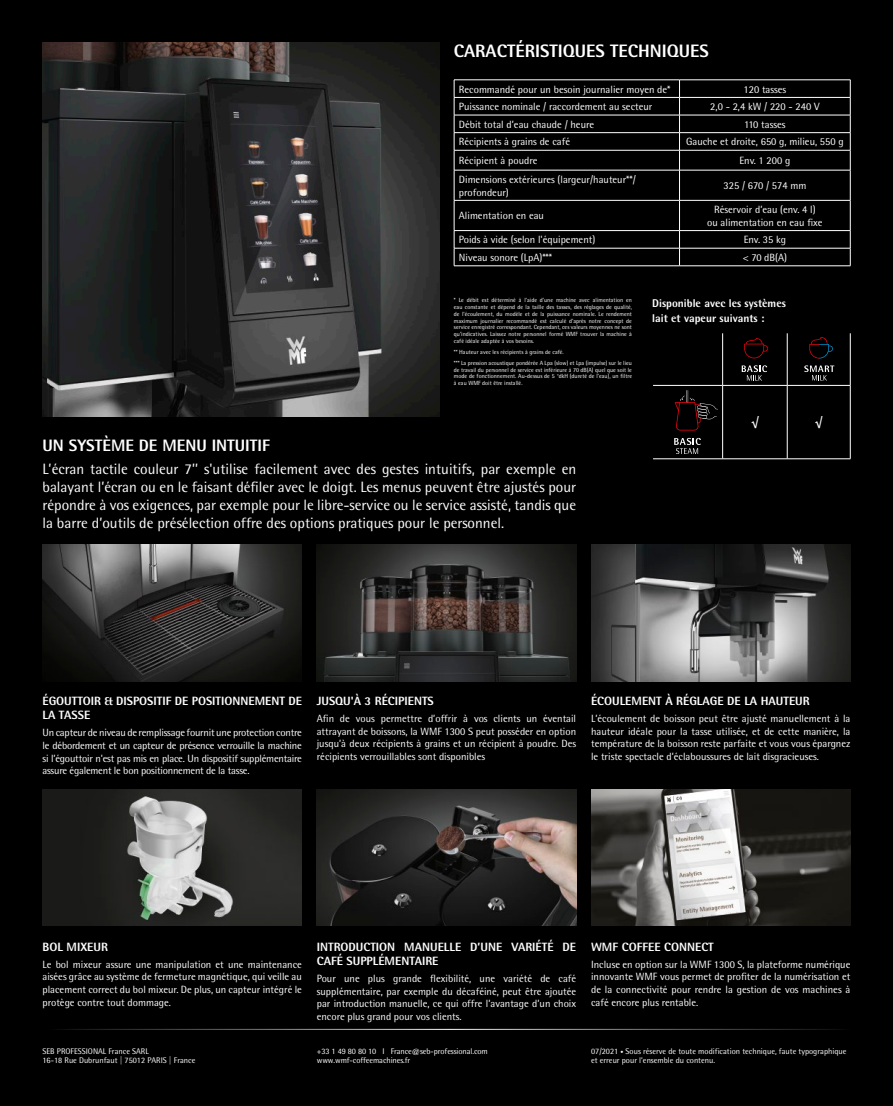
<style>
.page{position:relative;width:893px;height:1106px;background:#000}
.page>*{position:absolute;margin:0;border:0;box-sizing:border-box;transform-origin:0 0}
.t1{font:700 18px "WMF Rotis";color:#fff}
.t2{font:700 16.5px "WMF Rotis";color:#fff}
.Table_text_body_cent{font:16.5px "WMF Rotis";color:#fff}
.t3{font:15px/18px "WMF Rotis";color:#fff;text-align:justify}
.t4{font:700 12px/14.4px "WMF Rotis";color:#fff}
.t5{font:700 11.25px/15px "WMF Rotis";color:#fff}
.Table_text_body_left{font:10.5px/12.6px "WMF Rotis";color:#fff;text-align:justify}
.Table_text_body_cent-2{font:10.5px/12.6px "WMF Rotis";color:#fff;text-align:center}
.t6{font:8.25px/9.9px "WMF Rotis";color:#fff}
.Footnote_left_4_5pt{font:6px/6.8px "WMF Rotis";color:#fff;text-align:justify}
.s1{font-size:6px}
</style>
<div class="page">
<hr style="left:43px;top:1029px;width:807px;height:1px;background:#fff">
<img style="left:43px;top:43px;width:396px;height:374px">
<img style="left:591px;top:789px;width:259px;height:136px">
<img style="left:43px;top:544px;width:259px;height:137px">
<img style="left:317px;top:544px;width:259px;height:137px">
<img style="left:591px;top:544px;width:259px;height:137px">
<img style="left:317px;top:789px;width:259px;height:136px">
<img style="left:43px;top:789px;width:259px;height:136px">
<hr style="left:722px;top:333px;width:1px;height:52px;background:#fff">
<hr style="left:787px;top:333px;width:1px;height:52px;background:#fff">
<hr style="left:850px;top:333px;width:1px;height:52px;background:#fff">
<hr style="left:653px;top:385px;width:70px;height:1px;background:#fff">
<hr style="left:723px;top:385px;width:64px;height:1px;background:#fff">
<hr style="left:722px;top:385px;width:1px;height:73px;background:#fff">
<hr style="left:787px;top:385px;width:63px;height:1px;background:#fff">
<hr style="left:787px;top:385px;width:1px;height:73px;background:#fff">
<hr style="left:850px;top:385px;width:1px;height:73px;background:#fff">
<hr style="left:653px;top:458px;width:70px;height:1px;background:#fff">
<hr style="left:723px;top:458px;width:64px;height:1px;background:#fff">
<hr style="left:787px;top:458px;width:63px;height:1px;background:#fff">
<svg style="left:744px;top:338px;width:24px;height:20px"></svg>
<svg style="left:742px;top:365px;width:25px;height:15px"></svg>
<svg style="left:675px;top:390px;width:43px;height:40px"></svg>
<svg style="left:674px;top:438px;width:27px;height:16px"></svg>
<hr style="left:454px;top:80px;width:225px;height:1px;background:#fff">
<hr style="left:679px;top:80px;width:171px;height:1px;background:#fff">
<hr style="left:454px;top:97px;width:225px;height:1px;background:#fff">
<hr style="left:679px;top:97px;width:171px;height:1px;background:#fff">
<hr style="left:454px;top:115px;width:225px;height:1px;background:#fff">
<hr style="left:679px;top:115px;width:171px;height:1px;background:#fff">
<hr style="left:454px;top:132px;width:225px;height:1px;background:#fff">
<hr style="left:679px;top:132px;width:171px;height:1px;background:#fff">
<hr style="left:454px;top:150px;width:225px;height:1px;background:#fff">
<svg style="left:454px;top:80px;width:1px;height:90px"></svg>
<hr style="left:679px;top:150px;width:171px;height:1px;background:#fff">
<svg style="left:679px;top:81px;width:1px;height:89px"></svg>
<svg style="left:850px;top:80px;width:1px;height:90px"></svg>
<hr style="left:454px;top:170px;width:225px;height:1px;background:#fff">
<hr style="left:454px;top:170px;width:1px;height:30px;background:#fff">
<hr style="left:679px;top:170px;width:171px;height:1px;background:#fff">
<hr style="left:679px;top:170px;width:1px;height:30px;background:#fff">
<hr style="left:850px;top:170px;width:1px;height:30px;background:#fff">
<hr style="left:454px;top:200px;width:225px;height:1px;background:#fff">
<hr style="left:454px;top:200px;width:1px;height:30px;background:#fff">
<hr style="left:679px;top:200px;width:171px;height:1px;background:#fff">
<hr style="left:679px;top:200px;width:1px;height:30px;background:#fff">
<hr style="left:850px;top:200px;width:1px;height:30px;background:#fff">
<hr style="left:454px;top:230px;width:225px;height:1px;background:#fff">
<hr style="left:679px;top:230px;width:171px;height:1px;background:#fff">
<hr style="left:454px;top:248px;width:225px;height:1px;background:#fff">
<svg style="left:454px;top:231px;width:1px;height:34px"></svg>
<hr style="left:679px;top:248px;width:171px;height:1px;background:#fff">
<svg style="left:679px;top:231px;width:1px;height:34px"></svg>
<svg style="left:850px;top:231px;width:1px;height:35px"></svg>
<hr style="left:454px;top:265px;width:225px;height:1px;background:#fff">
<hr style="left:679px;top:265px;width:171px;height:1px;background:#fff">
<svg style="left:809px;top:337px;width:24px;height:21px"></svg>
<svg style="left:804px;top:365px;width:30px;height:15px"></svg>
<p class="t1" style="left:454px;top:39px;width:256px">CARACTÉRISTIQUES TECHNIQUES</p>
<p class="Table_text_body_left" style="left:459px;top:83px;width:213px">Recommandé pour un besoin journalier moyen de*</p>
<p class="Table_text_body_cent-2" style="left:743px;top:83px;width:44px">120 tasses</p>
<p class="Table_text_body_left" style="left:459px;top:100px;width:195px">Puissance nominale / raccordement au secteur</p>
<p class="Table_text_body_cent-2" style="left:710px;top:100px;width:111px">2,0 - 2,4 kW / 220 - 240 V</p>
<p class="Table_text_body_left" style="left:459px;top:118px;width:137px">Débit total d’eau chaude / heure</p>
<p class="Table_text_body_cent-2" style="left:744px;top:118px;width:43px">110 tasses</p>
<p class="Table_text_body_left" style="left:459px;top:135px;width:113px">Récipients à grains de café</p>
<p class="Table_text_body_cent-2" style="left:686px;top:135px;width:159px">Gauche et droite, 650 g, milieu, 550 g</p>
<p class="Table_text_body_left" style="left:459px;top:154px;width:80px">Récipient à poudre</p>
<p class="Table_text_body_cent-2" style="left:739px;top:154px;width:53px">Env. 1 200 g</p>
<p class="Table_text_body_left" style="left:459px;top:173px;width:179px">Dimensions extérieures (largeur/hauteur**/ profondeur)</p>
<p class="Table_text_body_cent-2" style="left:723px;top:179px;width:84px">325 / 670 / 574 mm</p>
<p class="Table_text_body_left" style="left:459px;top:209px;width:87px">Alimentation en eau</p>
<p class="Table_text_body_cent-2" style="left:707px;top:203px;width:117px">Réservoir d’eau (env. 4 l)<br>ou alimentation en eau fixe</p>
<p class="Table_text_body_left" style="left:459px;top:233px;width:138px">Poids à vide (selon l'équipement)</p>
<p class="Table_text_body_cent-2" style="left:744px;top:233px;width:44px">Env. 35 kg</p>
<p class="Table_text_body_left" style="left:459px;top:251px;width:95px">Niveau sonore (LpA)***</p>
<p class="Table_text_body_cent-2" style="left:743px;top:251px;width:46px">&lt; 70 dB(A)</p>
<p class="Footnote_left_4_5pt" style="left:454px;top:297px;width:180px">* Le débit est déterminé à l’aide d’une machine avec alimentation en eau constante et dépend de la taille des tasses, des réglages de qualité, de l’écoulement, du modèle et de la puissance nominale. Le rendement maximum journalier recommandé est calculé d’après notre concept de service enregistré correspondant. Cependant, ces valeurs moyennes ne sont qu’indicatives. Laissez notre personnel formé WMF trouver la machine à café idéale adaptée à vos besoins.</p>
<p class="Footnote_left_4_5pt" style="left:454px;top:348px;width:111px">** Hauteur avec les récipients à grains de café.</p>
<p class="Footnote_left_4_5pt" style="left:454px;top:359px;width:180px">*** La pression acoustique pondérée A Lpa (slow) et Lpa (impulse) sur le lieu de travail du personnel de service est inférieure à 70 dB(A) quel que soit le mode de fonctionnement. Au-dessus de 5 °dkH (dureté de l’eau), un filtre à eau WMF doit être installé.</p>
<p class="t5" style="left:652px;top:295px;width:135px">Disponible avec les systèmes lait et vapeur suivants :</p>
<p class="t2" style="left:43px;top:435px;width:229px">UN SYSTÈME DE MENU INTUITIF</p>
<p class="t3" style="left:43px;top:459px;width:535px">L’écran tactile couleur 7’’ s'utilise facilement avec des gestes intuitifs, par exemple en balayant l’écran ou en le faisant défiler avec le doigt. Les menus peuvent être ajustés pour répondre à vos exigences, par exemple pour le libre-service ou le service assisté, tandis que la barre d’outils de présélection offre des options pratiques pour le personnel.</p>
<p class="Table_text_body_cent" style="left:751px;top:413px;width:9px">√</p>
<p class="Table_text_body_cent" style="left:815px;top:413px;width:9px">√</p>
<p class="t4" style="left:43px;top:693px;width:261px">ÉGOUTTOIR &amp; DISPOSITIF DE POSITIONNEMENT DE<br>LA TASSE</p>
<p class="Table_text_body_left" style="left:43px;top:726px;width:261px">Un capteur de niveau de remplissage fournit une protection contre le débordement et un capteur de présence verrouille la machine si l’égouttoir n'est pas mis en place. Un dispositif supplémentaire assure également le bon positionnement de la tasse.</p>
<p class="t4" style="left:317px;top:693px;width:119px">JUSQU'À 3 RÉCIPIENTS</p>
<p class="Table_text_body_left" style="left:317px;top:712px;width:261px">Afin de vous permettre d’offrir à vos clients un éventail attrayant de boissons, la WMF 1300 S peut posséder en option jusqu’à deux récipients à grains et un récipient à poudre. Des récipients verrouillables sont disponibles</p>
<p class="t4" style="left:591px;top:693px;width:220px">ÉCOULEMENT À RÉGLAGE DE LA HAUTEUR</p>
<p class="Table_text_body_left" style="left:591px;top:712px;width:261px">L’écoulement de boisson peut être ajusté manuellement à la hauteur idéale pour la tasse utilisée, et de cette manière, la température de la boisson reste parfaite et vous vous épargnez le triste spectacle d’éclaboussures de lait disgracieuses.</p>
<p class="t4" style="left:43px;top:939px;width:67px">BOL MIXEUR</p>
<p class="Table_text_body_left" style="left:43px;top:957px;width:261px">Le bol mixeur assure une manipulation et une maintenance aisées grâce au système de fermeture magnétique, qui veille au placement correct du bol mixeur. De plus, un capteur intégré le protège contre tout dommage.</p>
<p class="t4" style="left:317px;top:939px;width:261px">INTRODUCTION MANUELLE D’UNE VARIÉTÉ DE<br>CAFÉ SUPPLÉMENTAIRE</p>
<p class="Table_text_body_left" style="left:317px;top:972px;width:261px">Pour une plus grande flexibilité, une variété de café supplémentaire, par exemple du décaféiné, peut être ajoutée par introduction manuelle, ce qui offre l’avantage d’un choix encore plus grand pour vos clients.</p>
<p class="t4" style="left:591px;top:939px;width:124px">WMF COFFEE CONNECT</p>
<p class="Table_text_body_left" style="left:591px;top:957px;width:261px">Incluse en option sur la WMF 1300 S, la plateforme numérique innovante WMF vous permet de profiter de la numérisation et de la connectivité pour rendre la gestion de vos machines à café encore plus rentable.</p>
<p class="t6" style="left:43px;top:1045px;width:108px">SEB PROFESSIONAL France SARL</p>
<p class="t6" style="left:43px;top:1055px;width:154px">16-18 Rue Dubrunfaut | 75012 PARIS | France</p>
<p class="t6" style="left:591px;top:1045px;width:257px">07/2021 <span class="s1">•</span> Sous réserve de toute modification technique, faute typographique et erreur pour l’ensemble du contenu.</p>
<p class="t6" style="left:317px;top:1045px;width:172px">+33 1 49 80 80 10 I France@seb-professional.com</p>
<p class="t6" style="left:317px;top:1055px;width:95px">www.wmf-coffeemachines.fr</p>
</div>
